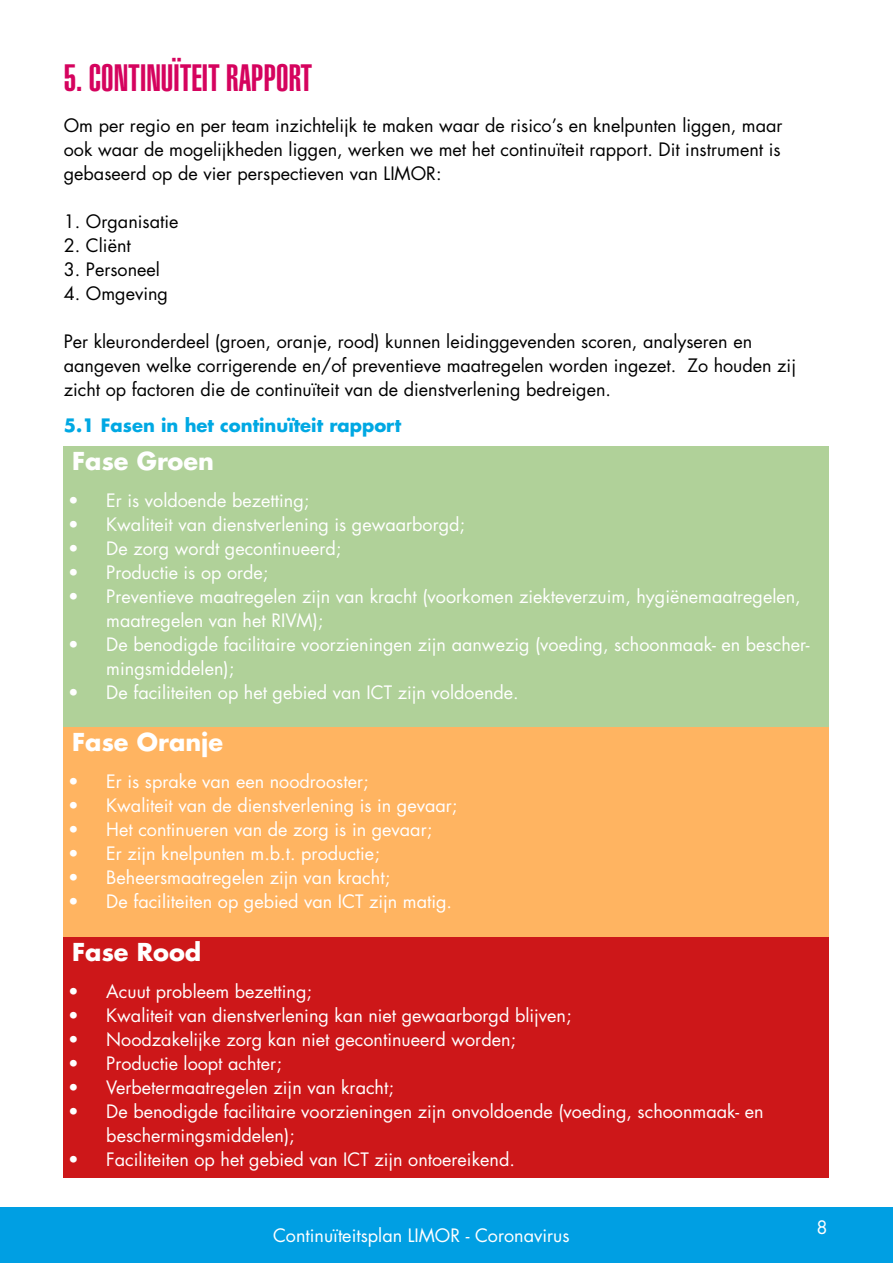
<style>
.page{position:relative;width:893px;height:1263px;background:#fff}
.page>*{position:absolute;margin:0;border:0;box-sizing:border-box;transform-origin:0 0}
.t1{font:37.5px "Helvetica LT Std Ultra Comp";color:#d5035e}
.t2{font:700 24px "Futura Std";color:#fff}
.t3{font:18px/24px "Futura Std";color:#fff}
.t4{font:18px/24px "Futura Std";color:#000;text-align:justify}
.t5{font:700 18px "Futura Std";color:#00a8e3}
</style>
<div class="page">
<div style="left:0;top:1208px;width:893px;height:55px;background:#009fe3"></div>
<div style="left:64px;top:446px;width:765px;height:32px;background:#b0d199"></div>
<div style="left:64px;top:475px;width:765px;height:43px;background:#b0d199"></div>
<div style="left:64px;top:499px;width:765px;height:43px;background:#b0d199"></div>
<div style="left:64px;top:523px;width:765px;height:43px;background:#b0d199"></div>
<div style="left:64px;top:547px;width:765px;height:43px;background:#b0d199"></div>
<div style="left:64px;top:571px;width:765px;height:67px;background:#b0d199"></div>
<div style="left:64px;top:619px;width:765px;height:67px;background:#b0d199"></div>
<div style="left:64px;top:667px;width:765px;height:43px;background:#b0d199"></div>
<div style="left:64px;top:691px;width:765px;height:43px;background:#b0d199"></div>
<div style="left:64px;top:727px;width:765px;height:33px;background:#ffb461"></div>
<div style="left:64px;top:756px;width:765px;height:44px;background:#ffb461"></div>
<div style="left:64px;top:780px;width:765px;height:44px;background:#ffb461"></div>
<div style="left:64px;top:804px;width:765px;height:44px;background:#ffb461"></div>
<div style="left:64px;top:828px;width:765px;height:44px;background:#ffb461"></div>
<div style="left:64px;top:852px;width:765px;height:44px;background:#ffb461"></div>
<div style="left:64px;top:876px;width:765px;height:44px;background:#ffb461"></div>
<div style="left:64px;top:900px;width:765px;height:44px;background:#ffb461"></div>
<div style="left:64px;top:937px;width:765px;height:32px;background:#cd1719"></div>
<div style="left:64px;top:966px;width:765px;height:43px;background:#cd1719"></div>
<div style="left:64px;top:990px;width:765px;height:43px;background:#cd1719"></div>
<div style="left:64px;top:1014px;width:765px;height:43px;background:#cd1719"></div>
<div style="left:64px;top:1038px;width:765px;height:43px;background:#cd1719"></div>
<div style="left:64px;top:1062px;width:765px;height:43px;background:#cd1719"></div>
<div style="left:64px;top:1086px;width:765px;height:67px;background:#cd1719"></div>
<div style="left:64px;top:1134px;width:765px;height:43px;background:#cd1719"></div>
<h1 class="t1" style="left:64px;top:56px;width:250px">5. CONTINUÏTEIT RAPPORT</h1>
<p class="t4" style="left:64px;top:113px;width:720px">Om per regio en per team inzichtelijk te maken waar de risico’s en knelpunten liggen, maar ook waar de mogelijkheden liggen, werken we met het continuïteit rapport. Dit instrument is gebaseerd op de vier perspectieven van LIMOR:</p>
<p class="t4" style="left:64px;top:209px;width:116px">1. Organisatie</p>
<p class="t4" style="left:64px;top:233px;width:69px">2. Cliënt</p>
<p class="t4" style="left:64px;top:257px;width:98px">3. Personeel</p>
<p class="t4" style="left:64px;top:281px;width:106px">4. Omgeving</p>
<p class="t4" style="left:64px;top:329px;width:734px;text-align:left">Per kleuronderdeel (groen, oranje, rood) kunnen leidinggevenden scoren, analyseren en aangeven welke corrigerende en/of preventieve maatregelen worden ingezet. Zo houden zij zicht op factoren die de continuïteit van de dienstverlening bedreigen.</p>
<p class="t5" style="left:64px;top:414px;width:339px">5.1 Fasen in het continuïteit rapport</p>
<h2 class="t2" style="left:72px;top:445px;width:143px">Fase Groen</h2>
<p class="t3" style="left:68px;top:488px;width:243px">• Er is voldoende bezetting;</p>
<p class="t3" style="left:68px;top:512px;width:399px">• Kwaliteit van dienstverlening is gewaarborgd;</p>
<p class="t3" style="left:68px;top:536px;width:275px">• De zorg wordt gecontinueerd;</p>
<p class="t3" style="left:68px;top:560px;width:202px">• Productie is op orde;</p>
<p class="t3" style="left:106px;top:584px;width:696px;text-indent:-38px">• Preventieve maatregelen zijn van kracht (voorkomen ziekteverzuim, hygiënemaatregelen, maatregelen van het RIVM);</p>
<p class="t3" style="left:106px;top:632px;width:705px;text-indent:-38px">• De benodigde facilitaire voorzieningen zijn aanwezig (voeding, schoonmaak- en bescher&shy;mingsmiddelen);</p>
<p class="t3" style="left:68px;top:680px;width:452px">• De faciliteiten op het gebied van ICT zijn voldoende.</p>
<h2 class="t2" style="left:72px;top:726px;width:152px">Fase Oranje</h2>
<p class="t3" style="left:68px;top:770px;width:302px">• Er is sprake van een noodrooster;</p>
<p class="t3" style="left:68px;top:794px;width:391px">• Kwaliteit van de dienstverlening is in gevaar;</p>
<p class="t3" style="left:68px;top:818px;width:366px">• Het continueren van de zorg is in gevaar;</p>
<p class="t3" style="left:68px;top:842px;width:313px">• Er zijn knelpunten m.b.t. productie;</p>
<p class="t3" style="left:68px;top:866px;width:324px">• Beheersmaatregelen zijn van kracht;</p>
<p class="t3" style="left:68px;top:890px;width:386px">• De faciliteiten op gebied van ICT zijn matig.</p>
<h2 class="t2" style="left:72px;top:936px;width:131px">Fase Rood</h2>
<p class="t3" style="left:68px;top:979px;width:246px">• Acuut probleem bezetting;</p>
<p class="t3" style="left:68px;top:1003px;width:505px">• Kwaliteit van dienstverlening kan niet gewaarborgd blijven;</p>
<p class="t3" style="left:68px;top:1027px;width:450px">• Noodzakelijke zorg kan niet gecontinueerd worden;</p>
<p class="t3" style="left:68px;top:1051px;width:215px">• Productie loopt achter;</p>
<p class="t3" style="left:68px;top:1075px;width:327px">• Verbetermaatregelen zijn van kracht;</p>
<p class="t3" style="left:106px;top:1099px;width:659px;text-indent:-38px">• De benodigde facilitaire voorzieningen zijn onvoldoende (voeding, schoonmaak- en beschermingsmiddelen);</p>
<p class="t3" style="left:68px;top:1147px;width:448px">• Faciliteiten op het gebied van ICT zijn ontoereikend.</p>
<p class="t3" style="left:273px;top:1223px;width:298px">Continuïteitsplan LIMOR - Coronavirus</p>
<p class="t3" style="left:816px;top:1215px;width:13px">8</p>
</div>
